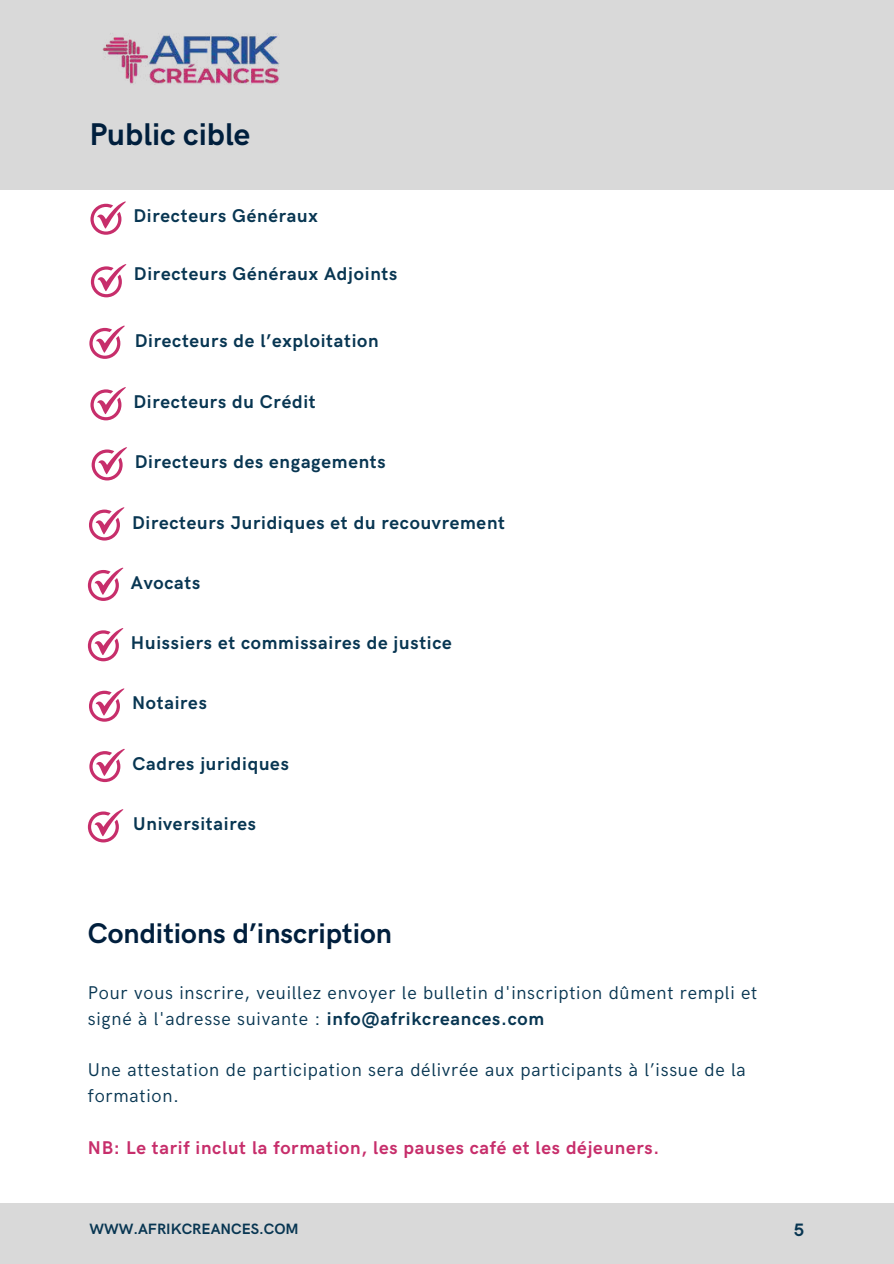
<style>
.page{position:relative;width:894px;height:1264px;background:#fff}
.page>*{position:absolute;margin:0;border:0;box-sizing:border-box;transform-origin:0 0}
.t1{font:700 31.5px "HK Grotesk";color:#001f3d}
.t2{font:700 28.5px "HK Grotesk";color:#001f3d}
.t3{font:700 18.45px "HK Grotesk";letter-spacing:.04em;color:#083652}
.t4{font:18.45px/25.8px "HK Grotesk";letter-spacing:.04em;color:#083652}
.t5{font:700 18.45px "HK Grotesk";letter-spacing:.04em;color:#c72e6b}
.t6{font:700 18px "HK Grotesk";color:#083652}
.t7{font:700 15px "HK Grotesk";color:#083652}
.s1{font-weight:700}
</style>
<div class="page">
<div style="left:0;top:0;width:893px;height:190px;background:#d9d9d9"></div>
<div style="left:0;top:1202px;width:893px;height:61px;background:#d9d9d9"></div>
<svg style="left:89px;top:507px;width:35px;height:33px"></svg>
<svg style="left:89px;top:748px;width:36px;height:34px"></svg>
<svg style="left:88px;top:628px;width:35px;height:33px"></svg>
<svg style="left:88px;top:809px;width:35px;height:33px"></svg>
<svg style="left:89px;top:688px;width:35px;height:33px"></svg>
<img style="left:102px;top:33px;width:178px;height:51px">
<svg style="left:91px;top:264px;width:35px;height:33px"></svg>
<svg style="left:89px;top:325px;width:36px;height:34px"></svg>
<svg style="left:90px;top:201px;width:36px;height:34px"></svg>
<svg style="left:90px;top:387px;width:36px;height:33px"></svg>
<svg style="left:88px;top:567px;width:35px;height:34px"></svg>
<svg style="left:92px;top:447px;width:35px;height:33px"></svg>
<h1 class="t1" style="left:89px;top:116px;width:162px">Public cible</h1>
<p class="t3" style="left:133px;top:206px;width:186px">Directeurs Généraux</p>
<p class="t3" style="left:134px;top:263px;width:265px">Directeurs Généraux Adjoints</p>
<p class="t3" style="left:135px;top:330px;width:245px">Directeurs de l’exploitation</p>
<p class="t3" style="left:133px;top:392px;width:184px">Directeurs du Crédit</p>
<p class="t3" style="left:135px;top:452px;width:252px">Directeurs des engagements</p>
<p class="t3" style="left:132px;top:512px;width:374px">Directeurs Juridiques et du recouvrement</p>
<p class="t3" style="left:131px;top:572px;width:71px">Avocats</p>
<p class="t3" style="left:131px;top:632px;width:322px">Huissiers et commissaires de justice</p>
<p class="t3" style="left:132px;top:692px;width:76px">Notaires</p>
<p class="t3" style="left:132px;top:753px;width:158px">Cadres juridiques</p>
<p class="t3" style="left:133px;top:813px;width:124px">Universitaires</p>
<h2 class="t2" style="left:88px;top:917px;width:305px">Conditions d’inscription</h2>
<p class="t4" style="left:88px;top:980px;width:670px">Pour vous inscrire, veuillez envoyer le bulletin d'inscription dûment rempli et signé à l'adresse suivante : <span class="s1">info@afrikcreances.com</span></p>
<p class="t4" style="left:88px;top:1057px;width:659px">Une attestation de participation sera délivrée aux participants à l’issue de la formation.</p>
<p class="t5" style="left:88px;top:1137px;width:573px">NB: Le tarif inclut la formation, les pauses café et les déjeuners.</p>
<p class="t7" style="left:89px;top:1219px;width:211px">WWW.AFRIKCREANCES.COM</p>
<p class="t6" style="left:793px;top:1219px;width:12px">5</p>
</div>
